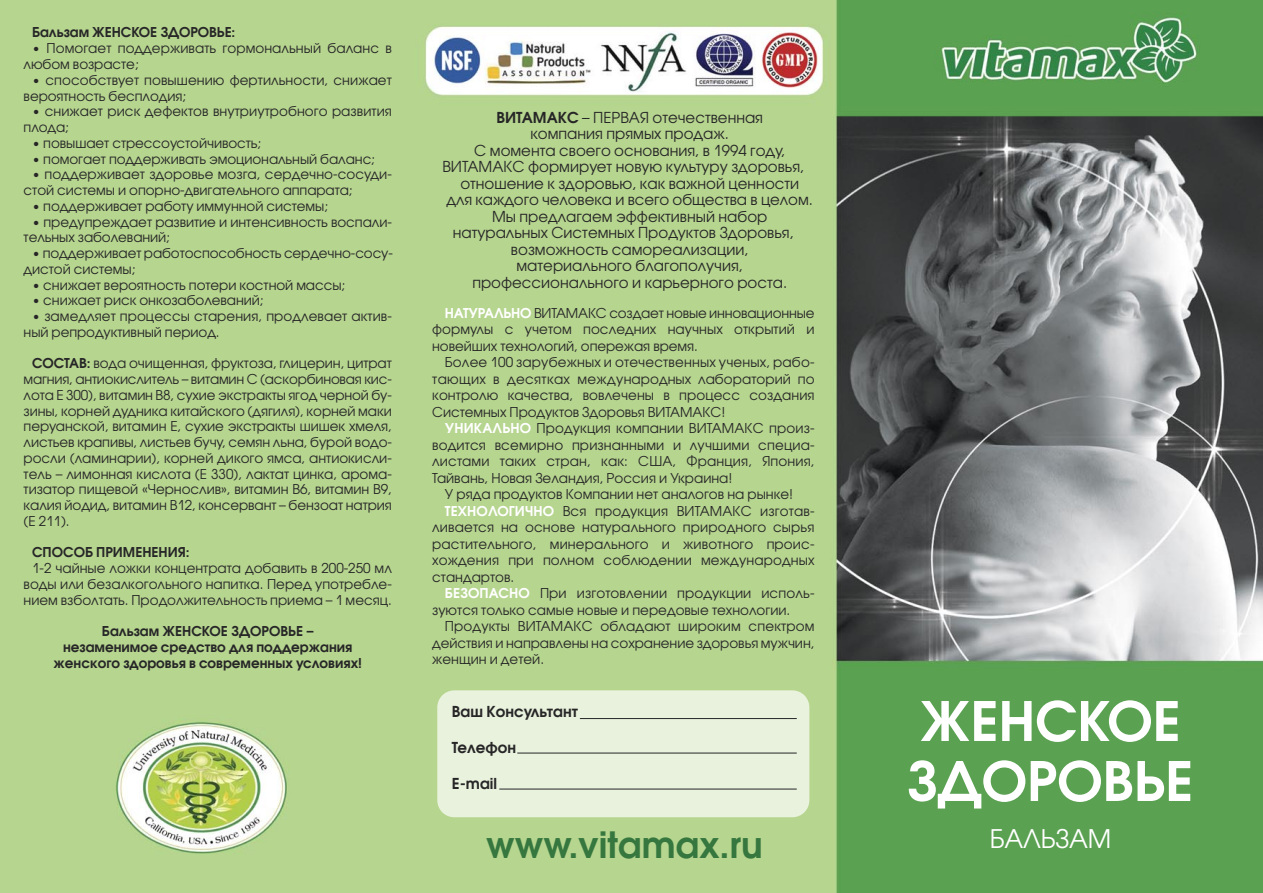
<style>
.page{position:relative;width:1263px;height:893px;background:#fff}
.page>*{position:absolute;margin:0;border:0;box-sizing:border-box;transform-origin:0 0}
.t1{font:600 54px/60px "Avant Garde Gothic C";color:#fff}
.t2{font:600 36px "Avant Garde Gothic C";color:#35773e}
.t3{font:25.5px "Avant Garde Gothic C";letter-spacing:-.005em;color:#fff}
.t4{font:15px/16.5px "Avant Garde Gothic C";color:#272627;text-align:center}
.t5{font:600 15px "Avant Garde Gothic C";color:#272627}
.t6{font:13.5px/15.8px "Avant Garde Gothic C";color:#272627}
.t7{font:600 13.5px/15.8px "Avant Garde Gothic C";color:#272627;text-align:center}
.s1{font-weight:600}
.s2{font-weight:600;color:#fff}
</style>
<div class="page">
<img style="left:0;top:0;width:1263px;height:893px">
<div style="left:437px;top:690px;width:372px;height:127px;background:#e9f2dd"></div>
<hr style="left:580px;top:718px;width:217px;height:1px;background:#272627">
<hr style="left:517px;top:753px;width:280px;height:1px;background:#272627">
<hr style="left:499px;top:789px;width:298px;height:1px;background:#272627">
<p class="t7" style="left:32px;top:26px;width:205px">Бальзам ЖЕНСКОЕ ЗДОРОВЬЕ:</p>
<p class="t6" style="left:24px;top:42px;width:370px;text-indent:9px">• Помогает поддерживать гормональный баланс в любом возрасте;</p>
<p class="t6" style="left:24px;top:73px;width:370px;text-indent:9px">• способствует повышению фертильности, снижает вероятность бесплодия;</p>
<p class="t6" style="left:24px;top:105px;width:370px;text-indent:9px">• снижает риск дефектов внутриутробного развития плода;</p>
<p class="t6" style="left:32px;top:136px;width:231px">• повышает стрессоустойчивость;</p>
<p class="t6" style="left:32px;top:152px;width:344px">• помогает поддерживать эмоциональный баланс;</p>
<p class="t6" style="left:24px;top:168px;width:370px;text-indent:9px">• поддерживает здоровье мозга, сердечно-сосуди&shy;стой системы и опорно-двигательного аппарата;</p>
<p class="t6" style="left:32px;top:199px;width:297px">• поддерживает работу иммунной системы;</p>
<p class="t6" style="left:24px;top:215px;width:370px;text-indent:9px">• предупреждает развитие и интенсивность воспали&shy;тельных заболеваний;</p>
<p class="t6" style="left:24px;top:247px;width:371px;text-indent:9px">• поддерживает работоспособность сердечно-сосу&shy;дистой системы;</p>
<p class="t6" style="left:32px;top:278px;width:315px">• снижает вероятность потери костной массы;</p>
<p class="t6" style="left:32px;top:294px;width:233px">• снижает риск онкозаболеваний;</p>
<p class="t6" style="left:24px;top:310px;width:370px;text-indent:9px">• замедляет процессы старения, продлевает актив&shy;ный репродуктивный период.</p>
<p class="t6" style="left:24px;top:357px;width:370px;text-align:justify;text-indent:9px"><span class="s1">СОСТАВ:</span> вода очищенная, фруктоза, глицерин, цитрат магния, антиокислитель – витамин С (аскорбиновая кис&shy;лота Е 300), витамин В8, сухие экстракты ягод черной бу&shy;зины, корней дудника китайского (дягиля), корней маки перуанской, витамин Е, сухие экстракты шишек хмеля, листьев крапивы, листьев бучу, семян льна, бурой водо&shy;росли (ламинарии), корней дикого ямса, антиокисли&shy;тель – лимонная кислота (Е 330), лактат цинка, арома&shy;тизатор пищевой «Чернослив», витамин В6, витамин В9, калия йодид, витамин В12, консервант – бензоат натрия (Е 211).</p>
<p class="t7" style="left:32px;top:546px;width:159px">СПОСОБ ПРИМЕНЕНИЯ:</p>
<p class="t6" style="left:24px;top:562px;width:370px;text-align:justify;text-indent:9px">1-2 чайные ложки концентрата добавить в 200-250 мл воды или безалкогольного напитка. Перед употребле&shy;нием взболтать. Продолжительность приема – 1 месяц.</p>
<p class="t7" style="left:54px;top:625px;width:310px">Бальзам ЖЕНСКОЕ ЗДОРОВЬЕ – незаменимое средство для поддержания женского здоровья в современных условиях!</p>
<p class="t4" style="left:442px;top:110px;width:372px"><span class="s1">ВИТАМАКС</span> – ПЕРВАЯ отечественная<br>компания прямых продаж.<br>С момента своего основания, в 1994 году, ВИТАМАКС формирует новую культуру здоровья, отношение к здоровью, как важной ценности<br>для каждого человека и всего общества в целом.<br>Мы предлагаем эффективный набор натуральных Системных Продуктов Здоровья, возможность самореализации,<br>материального благополучия, профессионального и карьерного роста.</p>
<p class="t6" style="left:432px;top:306px;width:384px;line-height:16.5px;text-align:justify;text-indent:13px"><span class="s2">НАТУРАЛЬНО</span> ВИТАМАКС создает новые инновационные формулы с учетом последних научных открытий и новейших технологий, опережая время.</p>
<p class="t6" style="left:432px;top:355px;width:384px;line-height:16.5px;text-align:justify;text-indent:13px">Более 100 зарубежных и отечественных ученых, рабо&shy;тающих в десятках международных лабораторий по контролю качества, вовлечены в процесс создания Системных Продуктов Здоровья ВИТАМАКС!</p>
<p class="t6" style="left:445px;top:422px;width:371px"><span class="s2">УНИКАЛЬНО</span> Продукция компании ВИТАМАКС произ-</p>
<p class="t6" style="left:432px;top:438px;width:384px">водится всемирно признанными и лучшими специа-</p>
<p class="t6" style="left:432px;top:455px;width:384px">листами таких стран, как: США, Франция, Япония,</p>
<p class="t6" style="left:432px;top:471px;width:302px">Тайвань, Новая Зеландия, Россия и Украина!</p>
<p class="t6" style="left:445px;top:488px;width:350px">У ряда продуктов Компании нет аналогов на рынке!</p>
<p class="t6" style="left:445px;top:504px;width:371px"><span class="s2">ТЕХНОЛОГИЧНО</span> Вся продукция ВИТАМАКС изготав-</p>
<p class="t6" style="left:432px;top:521px;width:384px">ливается на основе натурального природного сырья</p>
<p class="t6" style="left:432px;top:537px;width:384px">растительного, минерального и животного проис-</p>
<p class="t6" style="left:432px;top:554px;width:384px">хождения при полном соблюдении международных</p>
<p class="t6" style="left:432px;top:570px;width:84px">стандартов.</p>
<p class="t6" style="left:445px;top:587px;width:371px"><span class="s2">БЕЗОПАСНО</span> При изготовлении продукции исполь-</p>
<p class="t6" style="left:432px;top:603px;width:360px">зуются только самые новые и передовые технологии.</p>
<p class="t6" style="left:445px;top:620px;width:371px">Продукты ВИТАМАКС обладают широким спектром</p>
<p class="t6" style="left:432px;top:636px;width:384px">действия и направлены на сохранение здоровья мужчин,</p>
<p class="t6" style="left:432px;top:653px;width:113px">женщин и детей.</p>
<p class="t5" style="left:452px;top:706px;width:128px">Ваш Консультант</p>
<p class="t5" style="left:452px;top:742px;width:66px">Телефон</p>
<p class="t5" style="left:452px;top:778px;width:47px">E-mail</p>
<h2 class="t2" style="left:486px;top:832px;width:278px">www.vitamax.ru</h2>
<h1 class="t1" style="left:907px;top:697px;width:288px">ЖЕНСКОЕ<br>ЗДОРОВЬЕ</h1>
<h3 class="t3" style="left:990px;top:829px;width:123px">БАЛЬЗАМ</h3>
</div>
